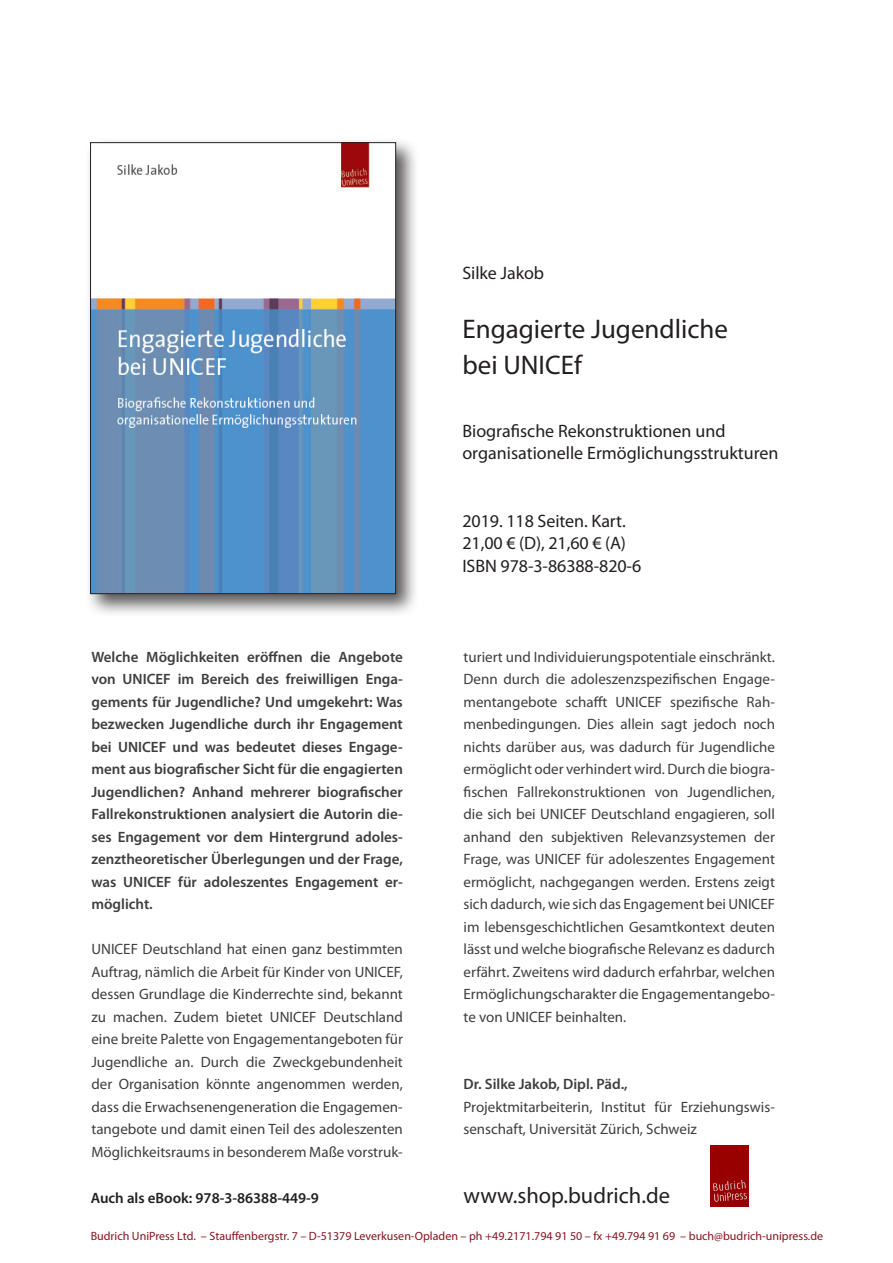
<style>
.page{position:relative;width:893px;height:1263px;background:#fff}
.page>*{position:absolute;margin:0;border:0;box-sizing:border-box;transform-origin:0 0}
.t1{font:27px/36px "Myriad Pro";color:#231f20}
.t2{font:22.5px "Myriad Pro";color:#231f20}
.t3{font:18px/22.5px "Myriad Pro";color:#231f20}
.t4{font:15px/22.5px "Myriad Pro";color:#3e3e3f;text-align:justify}
.t5{font:600 15px/22.5px "Myriad Pro";color:#3e3e3f;text-align:justify}
.t6{font:600 15px "Myriad Pro";color:#231f20}
.t7{font:12px "Myriad Pro";color:#851420}
</style>
<div class="page">
<div style="left:85px;top:137px;width:334px;height:480px;background:#231f20;opacity:.75"></div>
<img style="left:92px;top:144px;width:302px;height:448px">
<div style="left:90px;top:142px;width:306px;height:452px;border:1px solid #231f20"></div>
<img style="left:711px;top:1145px;width:37px;height:61px">
<p class="t3" style="left:462px;top:263px;width:83px">Silke Jakob</p>
<h1 class="t1" style="left:462px;top:313px;width:267px">Engagierte Jugendliche bei UNICEf</h1>
<p class="t3" style="left:462px;top:421px;width:317px">Biografische Rekonstruktionen und organisationelle Ermöglichungsstrukturen</p>
<p class="t5" style="left:91px;top:646px;width:313px">Welche Möglichkeiten eröffnen die Angebote von UNICEF im Bereich des freiwilligen Enga&shy;gements für Jugendliche? Und umgekehrt: Was bezwecken Jugendliche durch ihr Engagement bei UNICEF und was bedeutet dieses Engage&shy;ment aus biografischer Sicht für die engagierten Jugendlichen? Anhand mehrerer biografischer Fallrekonstruktionen analysiert die Autorin die&shy;ses Engagement vor dem Hintergrund adoles&shy;zenztheoretischer Überlegungen und der Frage, was UNICEF für adoleszentes Engagement er&shy;möglicht.</p>
<p class="t4" style="left:91px;top:939px;width:313px">UNICEF Deutschland hat einen ganz bestimmten Auftrag, nämlich die Arbeit für Kinder von UNICEF, dessen Grundlage die Kinderrechte sind, bekannt zu machen. Zudem bietet UNICEF Deutschland eine breite Palette von Engagementangeboten für Jugendliche an. Durch die Zweckgebundenheit der Organisation könnte angenommen werden, dass die Erwachsenengeneration die Engagemen&shy;tangebote und damit einen Teil des adoleszenten Möglichkeitsraums in besonderem Maße vorstruk-</p>
<p class="t3" style="left:462px;top:511px;width:180px">2019. 118 Seiten. Kart.<br>21,00 € (D), 21,60 € (A)<br>ISBN 978-3-86388-820-6</p>
<p class="t4" style="left:463px;top:646px;width:313px">turiert und Individuierungspotentiale einschränkt.<br>Denn durch die adoleszenzspezifischen Engage&shy;mentangebote schafft UNICEF spezifische Rah&shy;menbedingungen. Dies allein sagt jedoch noch nichts darüber aus, was dadurch für Jugendliche ermöglicht oder verhindert wird. Durch die biogra&shy;fischen Fallrekonstruktionen von Jugendlichen, die sich bei UNICEF Deutschland engagieren, soll anhand den subjektiven Relevanzsystemen der Frage, was UNICEF für adoleszentes Engagement ermöglicht, nachgegangen werden. Erstens zeigt sich dadurch, wie sich das Engagement bei UNICEF im lebensgeschichtlichen Gesamtkontext deuten lässt und welche biografische Relevanz es dadurch erfährt. Zweitens wird dadurch erfahrbar, welchen Ermöglichungscharakter die Engagementangebo&shy;te von UNICEF beinhalten.</p>
<p class="t5" style="left:463px;top:1073px;width:166px">Dr. Silke Jakob, Dipl. Päd.,</p>
<p class="t4" style="left:463px;top:1096px;width:313px">Projektmitarbeiterin, Institut für Erziehungswis&shy;senschaft, Universität Zürich, Schweiz</p>
<p class="t6" style="left:91px;top:1190px;width:230px">Auch als eBook: 978-3-86388-449-9</p>
<h2 class="t2" style="left:463px;top:1187px;width:208px">www.shop.budrich.de</h2>
<p class="t7" style="left:91px;top:1231px;width:734px">Budrich UniPress Ltd. – Stauffenbergstr. 7 – D-51379 Leverkusen-Opladen – ph +49.2171.794 91 50 – fx +49.794 91 69 – buch@budrich-unipress.de</p>
</div>
